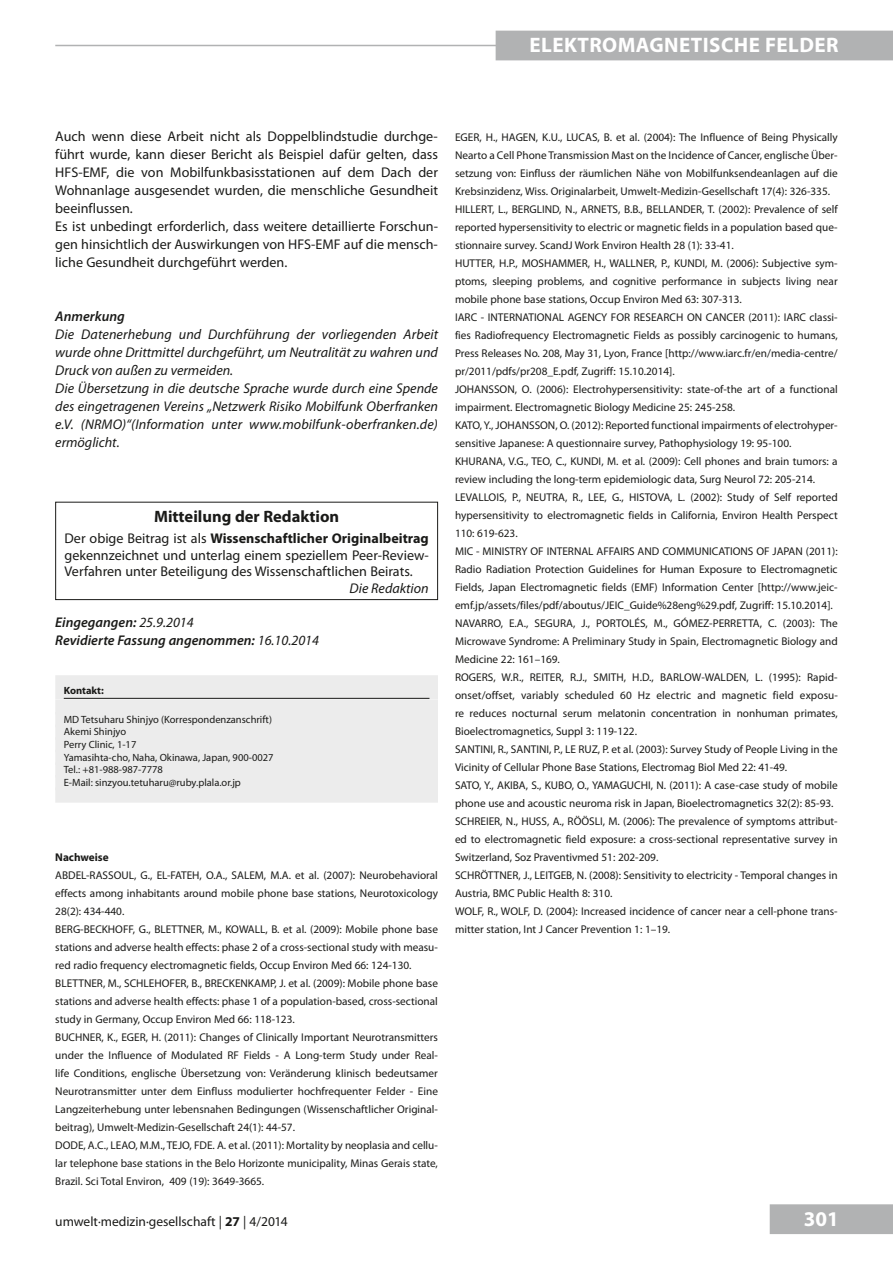
<style>
.page{position:relative;width:893px;height:1263px;background:#fff}
.page>*{position:absolute;margin:0;border:0;box-sizing:border-box;transform-origin:0 0}
.t1{font:700 21px "Myriad Pro";letter-spacing:.02em;color:#fff}
.t2{font:700 16.5px "Myriad Pro";color:#1a1a18}
.t3{font:14.1px/18px "Myriad Pro";color:#1a1a18}
.t4{font:italic 14.1px/18px "Myriad Pro";color:#1a1a18}
.t5{font:italic 600 14.1px/18px "Myriad Pro";color:#1a1a18}
.t6{font:13.5px "Myriad Pro";color:#1a1a18}
.t7{font:11.25px/18px "Myriad Pro";color:#1a1a18}
.t8{font:700 11.25px "Myriad Pro";color:#1a1a18}
.t9{font:10.5px/12.6px "Myriad Pro";color:#1a1a18}
.t10{font:700 10.5px "Myriad Pro";color:#1a1a18}
.s1{font-weight:700}
.s2{font-weight:400}
</style>
<div class="page">
<hr style="left:55px;top:45px;width:783px;height:1px;background:#b1b2b3">
<div style="left:770px;top:1204px;width:123px;height:30px;background:#b1b2b3"></div>
<div style="left:496px;top:31px;width:397px;height:29px;background:#b1b2b3"></div>
<div style="left:55px;top:675px;width:383px;height:24px;background:#ececec"></div>
<hr style="left:64px;top:698px;width:365px;height:1px;background:#1a1a18">
<div style="left:55px;top:699px;width:383px;height:15px;background:#ececec"></div>
<div style="left:55px;top:712px;width:383px;height:15px;background:#ececec"></div>
<div style="left:55px;top:725px;width:383px;height:15px;background:#ececec"></div>
<div style="left:55px;top:737px;width:383px;height:15px;background:#ececec"></div>
<div style="left:55px;top:750px;width:383px;height:15px;background:#ececec"></div>
<div style="left:55px;top:762px;width:383px;height:15px;background:#ececec"></div>
<div style="left:55px;top:775px;width:383px;height:15px;background:#ececec"></div>
<div style="left:55px;top:788px;width:383px;height:15px;background:#ececec"></div>
<div style="left:55px;top:502px;width:383px;height:98px;border:1px solid #1a1a18"></div>
<h1 class="t1" style="left:530px;top:32px;width:310px">Elektromagnetische Felder</h1>
<p class="t3" style="left:55px;top:127px;width:384px">Auch wenn diese Arbeit nicht als Doppelblindstudie durchge&shy;führt wurde, kann dieser Bericht als Beispiel dafür gelten, dass HFS-EMF, die von Mobilfunkbasisstationen auf dem Dach der Wohnanlage ausgesendet wurden, die menschliche Gesundheit beeinflussen.<br>Es ist unbedingt erforderlich, dass weitere detaillierte Forschun&shy;gen hinsichtlich der Auswirkungen von HFS-EMF auf die mensch&shy;liche Gesundheit durchgeführt werden.</p>
<p class="t5" style="left:55px;top:307px;width:71px">Anmerkung</p>
<p class="t4" style="left:55px;top:325px;width:384px">Die Datenerhebung und Durchführung der vorliegenden Arbeit wurde ohne Drittmittel durchgeführt, um Neutralität zu wahren und Druck von außen zu vermeiden.<br>Die Übersetzung in die deutsche Sprache wurde durch eine Spende des eingetragenen Vereins „Netzwerk Risiko Mobilfunk Oberfranken e.V. (NRMO)“(Information unter www.mobilfunk-oberfranken.de) ermöglicht.</p>
<h2 class="t2" style="left:154px;top:506px;width:187px">Mitteilung der Redaktion</h2>
<p class="t3" style="left:65px;top:530px;width:366px;line-height:16.5px;text-align:justify">Der obige Beitrag ist als <span class="s1">Wissenschaftlicher Originalbeitrag </span>gekennzeichnet und unterlag einem speziellem Peer-Review-Verfahren unter Beteiligung des Wissenschaftlichen Beirats.</p>
<p class="t4" style="left:350px;top:579px;width:81px">Die Redaktion</p>
<p class="t5" style="left:55px;top:613px;width:265px">Eingegangen: <span class="s2">25.9.2014<br></span>Revidierte Fassung angenommen: <span class="s2">16.10.2014</span></p>
<p class="t10" style="left:64px;top:683px;width:42px">Kontakt:</p>
<p class="t9" style="left:64px;top:713px;width:211px">MD Tetsuharu Shinjyo (Korrespondenzanschrift)<br>Akemi Shinjyo<br>Perry Clinic, 1-17<br>Yamasihta-cho, Naha, Okinawa, Japan, 900-0027<br>Tel.: +81-988-987-7778<br>E-Mail: sinzyou.tetuharu@ruby.plala.or.jp</p>
<p class="t8" style="left:55px;top:850px;width:55px">Nachweise</p>
<p class="t7" style="left:55px;top:866px;width:384px">ABDEL-RASSOUL, G., EL-FATEH, O.A., SALEM, M.A. et al. (2007): Neurobehavioral effects among inhabitants around mobile phone base stations, Neurotoxicology 28(2): 434-440.<br>BERG-BECKHOFF, G., BLETTNER, M., KOWALL, B. et al. (2009): Mobile phone base stations and adverse health effects: phase 2 of a cross-sectional study with measu&shy;red radio frequency electromagnetic fields, Occup Environ Med 66: 124-130.<br>BLETTNER, M., SCHLEHOFER, B., BRECKENKAMP, J. et al. (2009): Mobile phone base stations and adverse health effects: phase 1 of a population-based, cross-sectional study in Germany, Occup Environ Med 66: 118-123.<br>BUCHNER, K., EGER, H. (2011): Changes of Clinically Important Neurotransmitters under the Influence of Modulated RF Fields - A Long-term Study under Real&shy;life Conditions, englische Übersetzung von: Veränderung klinisch bedeutsamer Neurotransmitter unter dem Einfluss modulierter hochfrequenter Felder - Eine Langzeiterhebung unter lebensnahen Bedingungen (Wissenschaftlicher Original&shy;beitrag), Umwelt-Medizin-Gesellschaft 24(1): 44-57.<br>DODE, A.C., LEAO, M.M., TEJO, FDE. A. et al. (2011): Mortality by neoplasia and cellu&shy;lar telephone base stations in the Belo Horizonte municipality, Minas Gerais state, Brazil. Sci Total Environ, 409 (19): 3649-3665.</p>
<p class="t7" style="left:455px;top:128px;width:384px">EGER, H., HAGEN, K.U., LUCAS, B. et al. (2004): The Influence of Being Physically Nearto a Cell Phone Transmission Mast on the Incidence of Cancer, englische Über&shy;setzung von: Einfluss der räumlichen Nähe von Mobilfunksendeanlagen auf die Krebsinzidenz, Wiss. Originalarbeit, Umwelt-Medizin-Gesellschaft 17(4): 326-335.<br>HILLERT, L., BERGLIND, N., ARNETS, B.B., BELLANDER, T. (2002): Prevalence of self reported hypersensitivity to electric or magnetic fields in a population based que&shy;stionnaire survey. ScandJ Work Environ Health 28 (1): 33-41.<br>HUTTER, H.P., MOSHAMMER, H., WALLNER, P., KUNDI, M. (2006): Subjective sym&shy;ptoms, sleeping problems, and cognitive performance in subjects living near mobile phone base stations, Occup Environ Med 63: 307-313.<br>IARC - INTERNATIONAL AGENCY FOR RESEARCH ON CANCER (2011): IARC classi&shy;fies Radiofrequency Electromagnetic Fields as possibly carcinogenic to humans, Press Releases No. 208, May 31, Lyon, France [http://www.iarc.fr/en/media-centre/ pr/2011/pdfs/pr208_E.pdf, Zugriff: 15.10.2014].<br>JOHANSSON, O. (2006): Electrohypersensitivity: state-of-the art of a functional impairment. Electromagnetic Biology Medicine 25: 245-258.<br>KATO, Y., JOHANSSON, O. (2012): Reported functional impairments of electrohyper&shy;sensitive Japanese: A questionnaire survey, Pathophysiology 19: 95-100.<br>KHURANA, V.G., TEO, C., KUNDI, M. et al. (2009): Cell phones and brain tumors: a review including the long-term epidemiologic data, Surg Neurol 72: 205-214.<br>LEVALLOIS, P., NEUTRA, R., LEE, G., HISTOVA, L. (2002): Study of Self reported hypersensitivity to electromagnetic fields in California, Environ Health Perspect 110: 619-623.<br>MIC - MINISTRY OF INTERNAL AFFAIRS AND COMMUNICATIONS OF JAPAN (2011):<br>Radio Radiation Protection Guidelines for Human Exposure to Electromagnetic Fields, Japan Electromagnetic fields (EMF) Information Center [http://www.jeic&shy;emf.jp/assets/files/pdf/aboutus/JEIC_Guide%28eng%29.pdf, Zugriff: 15.10.2014].<br>NAVARRO, E.A., SEGURA, J., PORTOLÉS, M., GÓMEZ-PERRETTA, C. (2003): The Microwave Syndrome: A Preliminary Study in Spain, Electromagnetic Biology and Medicine 22: 161–169.<br>ROGERS, W.R., REITER, R.J., SMITH, H.D., BARLOW-WALDEN, L. (1995): Rapid&shy;onset/offset, variably scheduled 60 Hz electric and magnetic field exposu&shy;re reduces nocturnal serum melatonin concentration in nonhuman primates, Bioelectromagnetics, Suppl 3: 119-122.<br>SANTINI, R., SANTINI, P., LE RUZ, P. et al. (2003): Survey Study of People Living in the Vicinity of Cellular Phone Base Stations, Electromag Biol Med 22: 41-49.<br>SATO, Y., AKIBA, S., KUBO, O., YAMAGUCHI, N. (2011): A case-case study of mobile phone use and acoustic neuroma risk in Japan, Bioelectromagnetics 32(2): 85-93.<br>SCHREIER, N., HUSS, A., RÖÖSLI, M. (2006): The prevalence of symptoms attribut&shy;ed to electromagnetic field exposure: a cross-sectional representative survey in Switzerland, Soz Praventivmed 51: 202-209.<br>SCHRÖTTNER, J., LEITGEB, N. (2008): Sensitivity to electricity - Temporal changes in Austria, BMC Public Health 8: 310.<br>WOLF, R., WOLF, D. (2004): Increased incidence of cancer near a cell-phone trans&shy;mitter station, Int J Cancer Prevention 1: 1–19.</p>
<p class="t6" style="left:55px;top:1213px;width:234px">umwelt·medizin·gesellschaft | <span class="s1">27</span> | 4/2014</p>
<h1 class="t1" style="left:804px;top:1205px;width:36px">301</h1>
</div>
